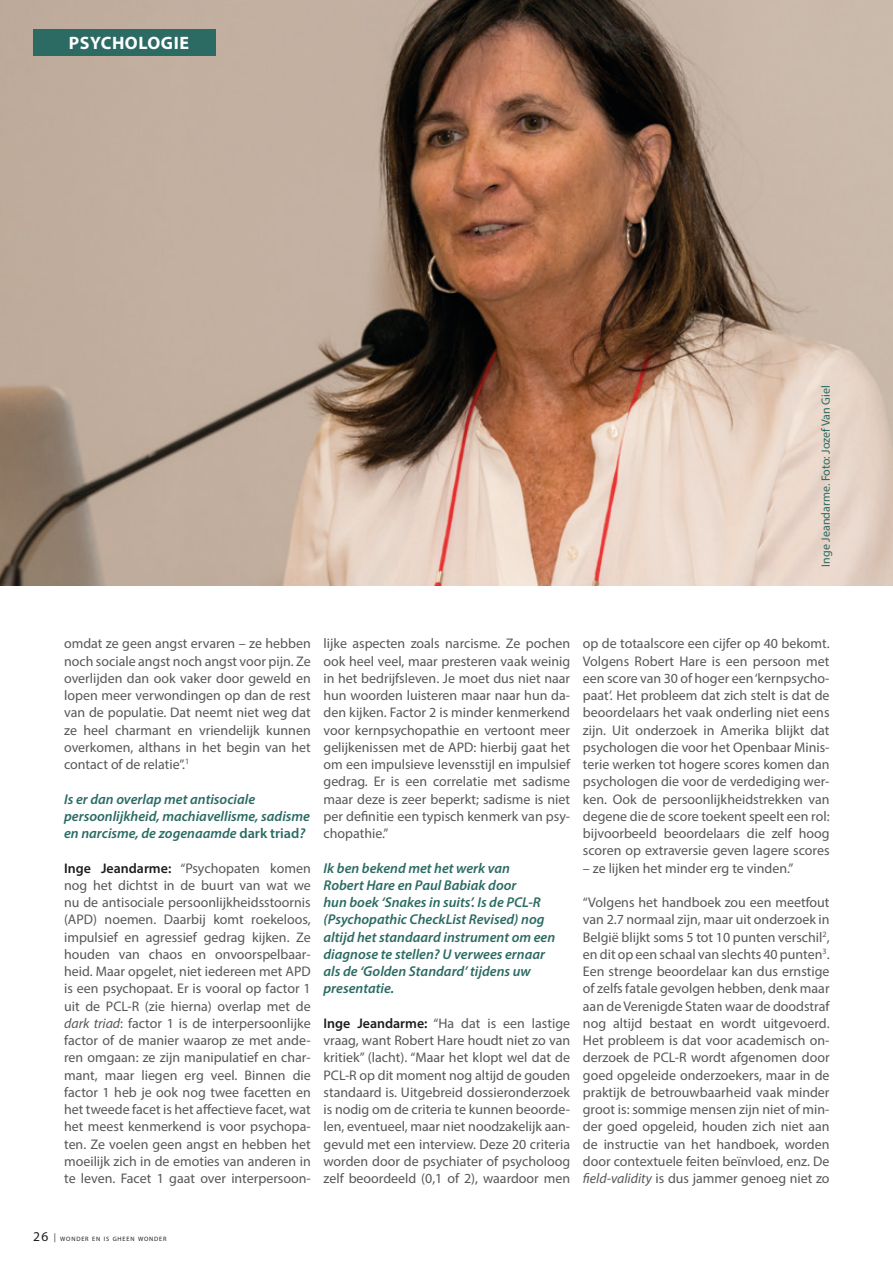
<style>
.page{position:relative;width:893px;height:1263px;background:#fff}
.page>*{position:absolute;margin:0;border:0;box-sizing:border-box;transform-origin:0 0}
.t1{font:700 18px "Myriad Pro";letter-spacing:.03em;color:#fff}
.t2{font:italic 600 14.25px/17.2px "Myriad Pro";color:#2b6b63}
.t3{font:13.95px/17.2px "Myriad Pro";color:#575756;text-align:justify}
.t4{font:12px "Myriad Pro";color:#2b6b63}
.t5{font:6.3px "Myriad Pro";letter-spacing:.13em;color:#1d1d1b}
.s1{font-style:normal}
.s2{font-weight:600;color:#1d1d1b}
.s3{font-style:italic}
.s4{font-size:13.5px}
</style>
<div class="page">
<img style="left:0;top:0;width:893px;height:586px">
<div style="left:33px;top:29px;width:183px;height:27px;background:#2b6b63"></div>
<p class="t1" style="left:69px;top:31px;width:120px">PSYCHOLOGIE</p>
<p class="t4" style="left:818px;top:567px;width:183px;rotate:-90deg">Inge Jeandarme. Foto: Jozef Van Giel</p>
<p class="t3" style="left:64px;top:635px;width:248px">omdat ze geen angst ervaren – ze hebben noch sociale angst noch angst voor pijn. Ze overlijden dan ook vaker door geweld en lopen meer verwondingen op dan de rest van de populatie. Dat neemt niet weg dat ze heel charmant en vriendelijk kunnen overkomen, althans in het begin van het contact of de relatie”.<sup>1</sup></p>
<p class="t2" style="left:64px;top:790px;width:247px">Is er dan overlap met antisociale persoonlijkheid, machiavellisme, sadisme en narcisme, de zogenaamde <span class="s1">dark triad</span>?</p>
<p class="t3" style="left:64px;top:859px;width:248px"><span class="s2">Inge Jeandarme:</span> “Psychopaten komen nog het dichtst in de buurt van wat we nu de antisociale persoonlijkheidsstoornis (APD) noemen. Daarbij komt roekeloos, impulsief en agressief gedrag kijken. Ze houden van chaos en onvoorspelbaar&shy;heid. Maar opgelet, niet iedereen met APD is een psychopaat. Er is vooral op factor 1 uit de PCL-R (zie hierna) overlap met de <span class="s3">dark triad</span>: factor 1 is de interpersoonlijke factor of de manier waarop ze met ande&shy;ren omgaan: ze zijn manipulatief en char&shy;mant, maar liegen erg veel. Binnen die factor 1 heb je ook nog twee facetten en het tweede facet is het affectieve facet, wat het meest kenmerkend is voor psychopa&shy;ten. Ze voelen geen angst en hebben het moeilijk zich in de emoties van anderen in te leven. Facet 1 gaat over interpersoon-</p>
<p class="t3" style="left:324px;top:635px;width:248px">lijke aspecten zoals narcisme. Ze pochen ook heel veel, maar presteren vaak weinig in het bedrijfsleven. Je moet dus niet naar hun woorden luisteren maar naar hun da&shy;den kijken. Factor 2 is minder kenmerkend voor kernpsychopathie en vertoont meer gelijkenissen met de APD: hierbij gaat het om een impulsieve levensstijl en impulsief gedrag. Er is een correlatie met sadisme maar deze is zeer beperkt; sadisme is niet per definitie een typisch kenmerk van psy&shy;chopathie.”</p>
<p class="t2" style="left:324px;top:859px;width:233px">Ik ben bekend met het werk van<br>Robert Hare en Paul Babiak door<br>hun boek ‘Snakes in suits’. Is de PCL-R (Psychopathic CheckList Revised) nog altijd het standaard instrument om een diagnose te stellen? U verwees ernaar als de ‘Golden Standard’ tijdens uw presentatie.</p>
<p class="t3" style="left:324px;top:1014px;width:248px"><span class="s2">Inge Jeandarme:</span> “Ha dat is een lastige vraag, want Robert Hare houdt niet zo van kritiek” (lacht). “Maar het klopt wel dat de PCL-R op dit moment nog altijd de gouden standaard is. Uitgebreid dossieronderzoek is nodig om de criteria te kunnen beoorde&shy;len, eventueel, maar niet noodzakelijk aan&shy;gevuld met een interview. Deze 20 criteria worden door de psychiater of psycholoog zelf beoordeeld (0,1 of 2), waardoor men</p>
<p class="t3" style="left:583px;top:635px;width:248px">op de totaalscore een cijfer op 40 bekomt.<br>Volgens Robert Hare is een persoon met een score van 30 of hoger een ‘kernpsycho&shy;paat’. Het probleem dat zich stelt is dat de beoordelaars het vaak onderling niet eens zijn. Uit onderzoek in Amerika blijkt dat psychologen die voor het Openbaar Minis&shy;terie werken tot hogere scores komen dan psychologen die voor de verdediging wer&shy;ken. Ook de persoonlijkheidstrekken van degene die de score toekent speelt een rol: bijvoorbeeld beoordelaars die zelf hoog scoren op extraversie geven lagere scores</p>
<p class="t3" style="left:583px;top:859px;width:212px">– ze lijken het minder erg te vinden.”</p>
<p class="t3" style="left:583px;top:894px;width:248px">“Volgens het handboek zou een meetfout van 2.7 normaal zijn, maar uit onderzoek in België blijkt soms 5 tot 10 punten verschil<sup>2</sup>, en dit op een schaal van slechts 40 punten<sup>3</sup>.<br>Een strenge beoordelaar kan dus ernstige of zelfs fatale gevolgen hebben, denk maar aan de Verenigde Staten waar de doodstraf nog altijd bestaat en wordt uitgevoerd.<br>Het probleem is dat voor academisch on&shy;derzoek de PCL-R wordt afgenomen door goed opgeleide onderzoekers, maar in de praktijk de betrouwbaarheid vaak minder groot is: sommige mensen zijn niet of min&shy;der goed opgeleid, houden zich niet aan de instructie van het handboek, worden door contextuele feiten beïnvloed, enz. De <span class="s3">field-validity</span> is dus jammer genoeg niet zo</p>
<p class="t5" style="left:33px;top:1235px;width:135px"><span class="s4">26</span> <sup>|</sup> WONDER EN IS GHEEN WONDER</p>
</div>
